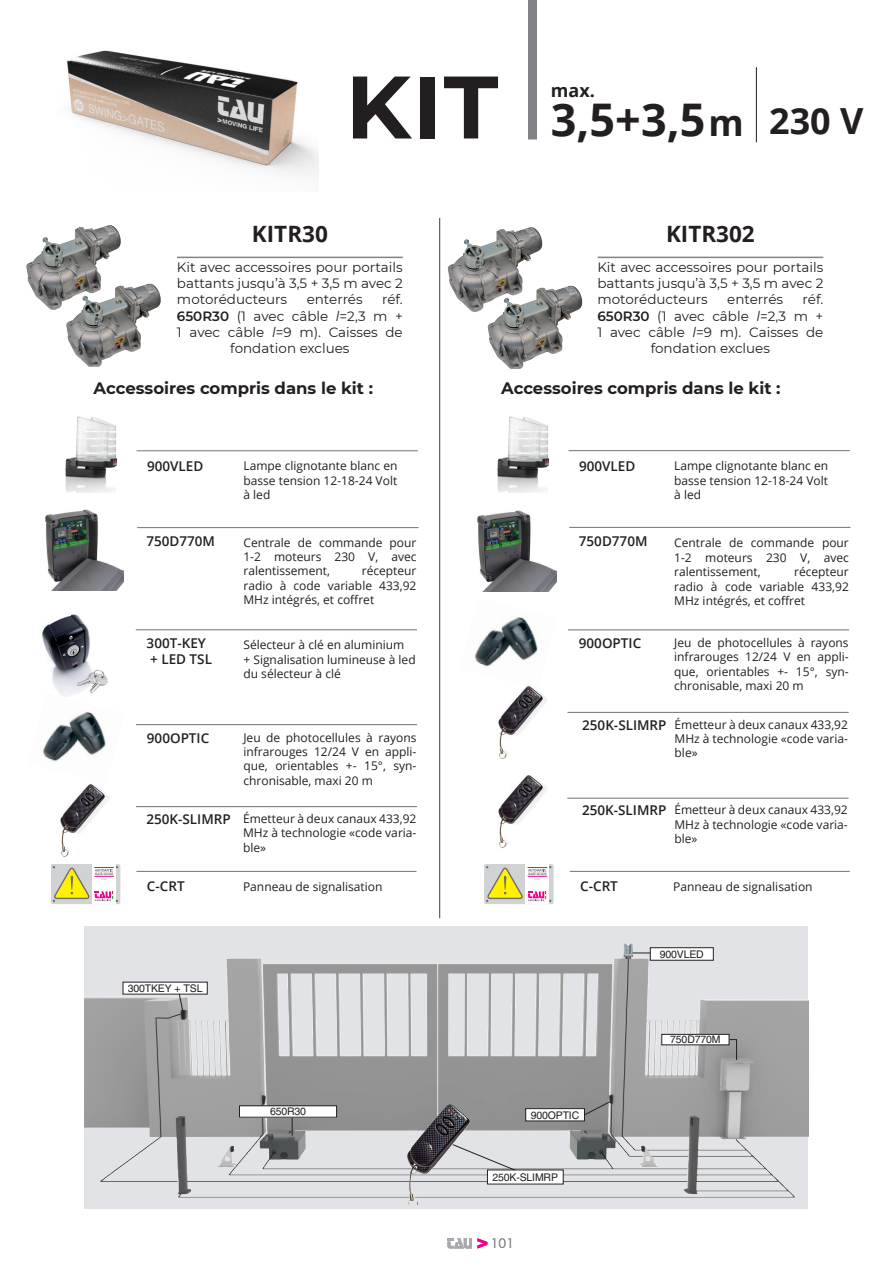
<style>
.page{position:relative;width:893px;height:1263px;background:#fff}
.page>*{position:absolute;margin:0;border:0;box-sizing:border-box;transform-origin:0 0}
.t1{font:700 88.5px "Montserrat";color:#231f20}
.t2{font:700 45px "Open Sans";color:#231f20}
.t3{font:700 36px "Open Sans";color:#231f20}
.t4{font:700 22.5px "Open Sans";color:#231f20}
.t5{font:700 18px "Open Sans";color:#231f20}
.t6{font:700 16.5px "Montserrat";color:#231f20}
.t7{font:13.5px/16.2px "Montserrat";color:#231f20}
.t8{font:600 13.5px "Open Sans";color:#231f20}
.t9{font:300 13.5px "Futura BT";color:#808285}
.t10{font:12px/14.4px "Open Sans";color:#231f20;text-align:justify}
.Normale{font:500 10.5px "Helvetica";letter-spacing:-.015em;color:#231f20}
.s1{font-weight:600}
.s2{font-style:italic}
.s3{font-size:36px}
</style>
<div class="page">
<svg style="left:447px;top:1238px;width:40px;height:10px"></svg>
<img style="left:85px;top:926px;width:723px;height:283px">
<div style="left:526px;top:1108px;width:58px;height:13px;background:#fff"></div>
<div style="left:525px;top:1108px;width:60px;height:13px;border:1px solid #231f20"></div>
<div style="left:239px;top:1106px;width:98px;height:11px;background:#fff"></div>
<div style="left:239px;top:1105px;width:98px;height:12px;border:1px solid #231f20"></div>
<svg style="left:584px;top:1100px;width:27px;height:16px"></svg>
<div style="left:662px;top:1034px;width:67px;height:11px;background:#fff"></div>
<div style="left:661px;top:1034px;width:68px;height:11px;border:1px solid #231f20"></div>
<div style="left:123px;top:982px;width:84px;height:12px;background:#fff"></div>
<svg style="left:178px;top:993px;width:6px;height:21px"></svg>
<div style="left:650px;top:948px;width:63px;height:12px;background:#fff"></div>
<div style="left:650px;top:947px;width:64px;height:13px;border:1px solid #231f20"></div>
<svg style="left:632px;top:952px;width:18px;height:1px"></svg>
<svg style="left:292px;top:1117px;width:1px;height:19px"></svg>
<svg style="left:729px;top:1039px;width:8px;height:21px"></svg>
<div style="left:487px;top:1170px;width:76px;height:14px;background:#fff"></div>
<svg style="left:471px;top:1143px;width:45px;height:28px"></svg>
<img style="left:407px;top:1104px;width:64px;height:101px">
<img style="left:67px;top:50px;width:251px;height:128px">
<div style="left:528px;top:0;width:9px;height:139px;background:#808285"></div>
<img style="left:45px;top:509px;width:79px;height:82px">
<img style="left:477px;top:510px;width:79px;height:81px">
<hr style="left:177px;top:257px;width:226px;height:1px;background:#808285">
<hr style="left:597px;top:257px;width:226px;height:1px;background:#808285">
<hr style="left:439px;top:218px;width:1px;height:700px;background:#3e3e3f">
<img style="left:498px;top:689px;width:49px;height:70px">
<img style="left:498px;top:775px;width:49px;height:73px">
<img style="left:497px;top:416px;width:74px;height:76px">
<svg style="left:484px;top:864px;width:70px;height:40px"></svg>
<hr style="left:568px;top:629px;width:281px;height:1px;background:#808285">
<hr style="left:567px;top:712px;width:282px;height:1px;background:#808285">
<hr style="left:567px;top:798px;width:281px;height:1px;background:#808285">
<hr style="left:570px;top:871px;width:280px;height:1px;background:#808285">
<hr style="left:569px;top:450px;width:281px;height:1px;background:#808285">
<hr style="left:569px;top:527px;width:281px;height:1px;background:#808285">
<img style="left:474px;top:617px;width:64px;height:72px">
<img style="left:42px;top:614px;width:66px;height:79px">
<img style="left:60px;top:784px;width:49px;height:73px">
<img style="left:65px;top:416px;width:74px;height:76px">
<svg style="left:51px;top:864px;width:69px;height:40px"></svg>
<hr style="left:136px;top:629px;width:281px;height:1px;background:#808285">
<hr style="left:136px;top:724px;width:281px;height:1px;background:#808285">
<hr style="left:136px;top:806px;width:281px;height:1px;background:#808285">
<hr style="left:136px;top:871px;width:280px;height:1px;background:#808285">
<hr style="left:137px;top:450px;width:281px;height:1px;background:#808285">
<hr style="left:137px;top:527px;width:281px;height:1px;background:#808285">
<img style="left:43px;top:693px;width:63px;height:69px">
<img style="left:447px;top:227px;width:96px;height:85px">
<img style="left:487px;top:286px;width:96px;height:83px">
<img style="left:26px;top:225px;width:95px;height:85px">
<img style="left:66px;top:283px;width:95px;height:84px">
<hr style="left:756px;top:67px;width:1px;height:75px;background:#231f20">
<p class="t1" style="left:346px;top:43px;width:154px">KIT</p>
<p class="t4" style="left:252px;top:218px;width:77px">KITR30</p>
<p class="t7" style="left:177px;top:259px;width:227px">Kit avec accessoires pour portails battants jusqu’à 3,5 + 3,5 m avec 2</p>
<p class="t7" style="left:177px;top:291px;width:112px">motoréducteurs</p>
<p class="t7" style="left:307px;top:291px;width:57px">enterrés</p>
<p class="t7" style="left:382px;top:291px;width:22px">réf.</p>
<p class="t7" style="left:177px;top:307px;width:227px"><span class="s1">650R30</span> (1 avec câble <span class="s2">l</span>=2,3 m +</p>
<p class="t7" style="left:177px;top:323px;width:227px">1 avec câble <span class="s2">l</span>=9 m). Caisses de</p>
<p class="t7" style="left:230px;top:340px;width:121px">fondation exclues</p>
<p class="t5" style="left:551px;top:78px;width:46px">max.</p>
<p class="t2" style="left:551px;top:88px;width:194px">3,5+3,5<span class="s3">m</span></p>
<p class="t3" style="left:769px;top:95px;width:96px">230 V</p>
<p class="t4" style="left:666px;top:218px;width:90px">KITR302</p>
<p class="t7" style="left:597px;top:259px;width:227px">Kit avec accessoires pour portails battants jusqu’à 3,5 + 3,5 m avec 2</p>
<p class="t7" style="left:597px;top:291px;width:112px">motoréducteurs</p>
<p class="t7" style="left:727px;top:291px;width:57px">enterrés</p>
<p class="t7" style="left:803px;top:291px;width:22px">réf.</p>
<p class="t7" style="left:597px;top:307px;width:227px"><span class="s1">650R30</span> (1 avec câble <span class="s2">l</span>=2,3 m +</p>
<p class="t7" style="left:597px;top:323px;width:227px">1 avec câble <span class="s2">l</span>=9 m). Caisses de</p>
<p class="t7" style="left:651px;top:340px;width:121px">fondation exclues</p>
<p class="t6" style="left:94px;top:376px;width:281px">Accessoires compris dans le kit :</p>
<p class="t6" style="left:501px;top:376px;width:281px">Accessoires compris dans le kit :</p>
<p class="t8" style="left:147px;top:457px;width:58px">900VLED</p>
<p class="t10" style="left:243px;top:458px;width:155px">Lampe clignotante blanc en basse tension 12-18-24 Volt à led</p>
<p class="t8" style="left:579px;top:456px;width:58px">900VLED</p>
<p class="t10" style="left:674px;top:458px;width:155px">Lampe clignotante blanc en basse tension 12-18-24 Volt à led</p>
<p class="t8" style="left:146px;top:531px;width:70px">750D770M</p>
<p class="t8" style="left:579px;top:532px;width:70px">750D770M</p>
<p class="t10" style="left:243px;top:535px;width:175px">Centrale de commande pour 1-2 moteurs 230 V, avec ralentissement,</p>
<p class="t10" style="left:243px;top:563px;width:175px;text-indent:118px">récepteur radio à code variable 433,92<br>MHz intégrés, et coffret</p>
<p class="t10" style="left:674px;top:535px;width:176px">Centrale de commande pour 1-2 moteurs 230 V, avec ralentissement,</p>
<p class="t10" style="left:674px;top:564px;width:176px;text-indent:120px">récepteur radio à code variable 433,92<br>MHz intégrés, et coffret</p>
<p class="t8" style="left:147px;top:634px;width:61px">300T-KEY</p>
<p class="t8" style="left:150px;top:650px;width:63px">+ LED TSL</p>
<p class="t10" style="left:243px;top:637px;width:174px;text-align:left">Sélecteur à clé en aluminium<br>+ Signalisation lumineuse à led du sélecteur à clé</p>
<p class="t8" style="left:147px;top:729px;width:64px">900OPTIC</p>
<p class="t8" style="left:146px;top:810px;width:86px">250K-SLIMRP</p>
<p class="t8" style="left:147px;top:877px;width:39px">C-CRT</p>
<p class="t10" style="left:243px;top:730px;width:175px">Jeu de photocellules à rayons infrarouges 12/24 V en appli&shy;que, orientables +- 15°, syn&shy;chronisable, maxi 20 m</p>
<p class="t10" style="left:243px;top:811px;width:175px">Émetteur à deux canaux 433,92<br>MHz à technologie «code varia&shy;ble»</p>
<p class="t10" style="left:243px;top:879px;width:141px">Panneau de signalisation</p>
<p class="Normale" style="left:128px;top:982px;width:76px">300TKEY + TSL</p>
<p class="t10" style="left:674px;top:635px;width:176px">Jeu de photocellules à rayons infrarouges 12/24 V en appli&shy;que, orientables +- 15°, syn&shy;chronisable, maxi 20 m</p>
<p class="t10" style="left:675px;top:717px;width:175px">Émetteur à deux canaux 433,92<br>MHz à technologie «code varia&shy;ble»</p>
<p class="t8" style="left:579px;top:634px;width:64px">900OPTIC</p>
<p class="t8" style="left:582px;top:715px;width:86px">250K-SLIMRP</p>
<p class="t8" style="left:582px;top:801px;width:86px">250K-SLIMRP</p>
<p class="t8" style="left:580px;top:877px;width:39px">C-CRT</p>
<p class="t10" style="left:674px;top:802px;width:175px">Émetteur à deux canaux 433,92<br>MHz à technologie «code varia&shy;ble»</p>
<p class="t10" style="left:673px;top:879px;width:141px">Panneau de signalisation</p>
<p class="Normale" style="left:660px;top:948px;width:45px">900VLED</p>
<p class="Normale" style="left:670px;top:1033px;width:52px">750D770M</p>
<p class="Normale" style="left:270px;top:1105px;width:37px">650R30</p>
<p class="Normale" style="left:531px;top:1109px;width:50px">900OPTIC</p>
<p class="Normale" style="left:493px;top:1171px;width:67px">250K-SLIMRP</p>
<p class="t9" style="left:491px;top:1235px;width:25px">101</p>
</div>
